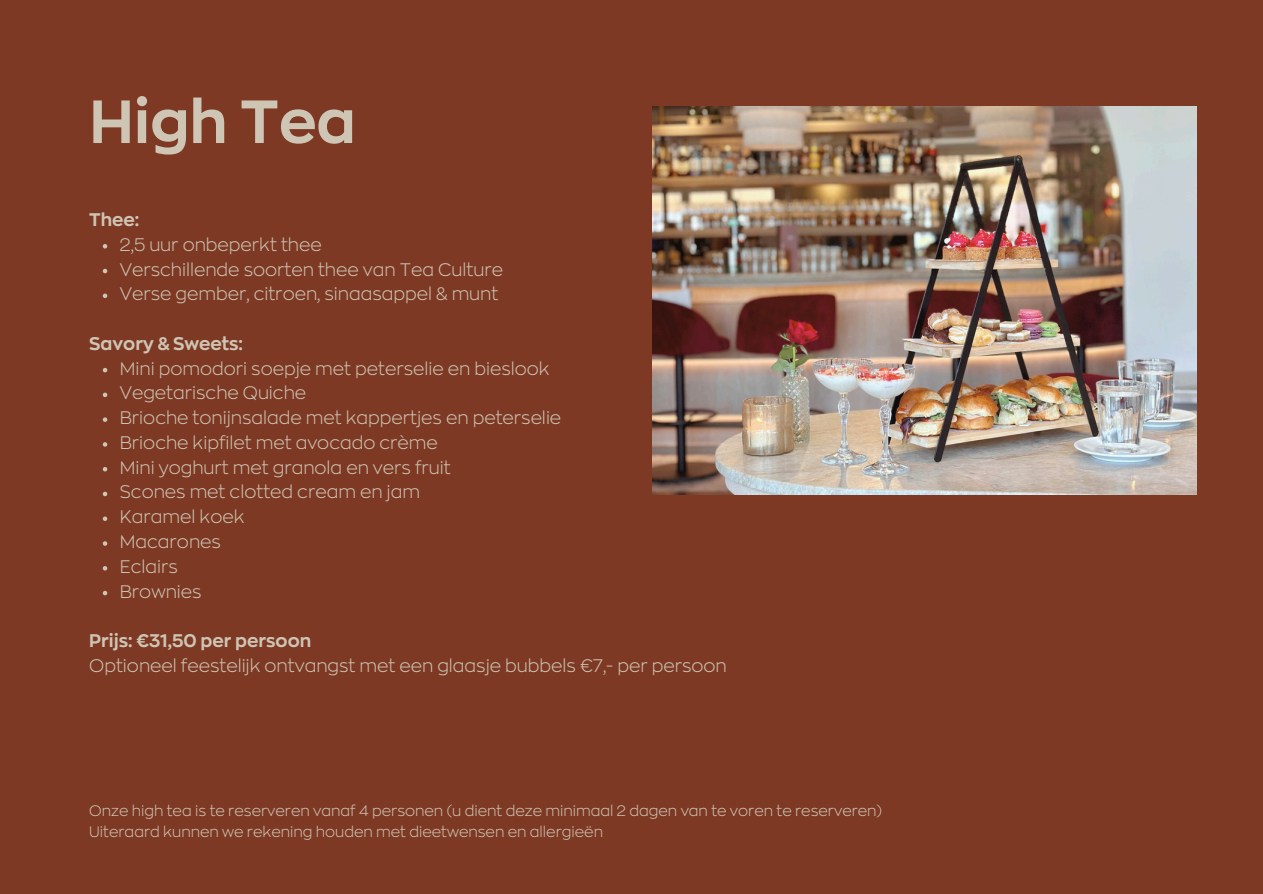
<style>
.page{position:relative;width:1263px;height:894px;background:#fff}
.page>*{position:absolute;margin:0;border:0;box-sizing:border-box;transform-origin:0 0}
.t1{font:700 60px "Zona Pro";color:#cfc5b4}
.t2{font:300 18px/24.8px "Zona Pro";color:#cfc5b4}
.t3{font:700 18px "Zona Pro";color:#cfc5b4}
.t4{font:300 15px "Zona Pro";color:#cfc5b4}
.s1{font-weight:700}
</style>
<div class="page">
<div style="left:0;top:0;width:1263px;height:893px;background:#7d3924"></div>
<svg style="left:103px;top:244px;width:4px;height:4px"></svg>
<svg style="left:103px;top:269px;width:4px;height:4px"></svg>
<svg style="left:103px;top:293px;width:4px;height:5px"></svg>
<svg style="left:103px;top:368px;width:4px;height:4px"></svg>
<svg style="left:103px;top:392px;width:4px;height:5px"></svg>
<svg style="left:103px;top:417px;width:4px;height:5px"></svg>
<svg style="left:103px;top:442px;width:4px;height:4px"></svg>
<svg style="left:103px;top:467px;width:4px;height:4px"></svg>
<svg style="left:103px;top:491px;width:4px;height:5px"></svg>
<svg style="left:103px;top:516px;width:4px;height:5px"></svg>
<svg style="left:103px;top:541px;width:4px;height:4px"></svg>
<svg style="left:103px;top:566px;width:4px;height:4px"></svg>
<svg style="left:103px;top:590px;width:4px;height:5px"></svg>
<img style="left:653px;top:106px;width:543px;height:388px">
<p class="t1" style="left:89px;top:93px;width:268px">High Tea</p>
<h1 class="t3" style="left:89px;top:211px;width:51px">Thee:</h1>
<p class="t2" style="left:120px;top:232px;width:203px">2,5 uur onbeperkt thee</p>
<h2 class="t2" style="left:120px;top:257px;width:385px">Verschillende soorten thee van Tea Culture</h2>
<p class="t2" style="left:120px;top:282px;width:380px">Verse gember, citroen, sinaasappel &amp; munt</p>
<p class="t3" style="left:89px;top:335px;width:155px">Savory &amp; Sweets:</p>
<p class="t2" style="left:120px;top:356px;width:431px">Mini pomodori soepje met peterselie en bieslook</p>
<h2 class="t2" style="left:120px;top:381px;width:188px">Vegetarische Quiche</h2>
<p class="t2" style="left:120px;top:406px;width:443px">Brioche tonijnsalade met kappertjes en peterselie</p>
<p class="t2" style="left:120px;top:430px;width:319px">Brioche kipfilet met avocado crème</p>
<p class="t2" style="left:120px;top:455px;width:332px">Mini yoghurt met granola en vers fruit</p>
<p class="t2" style="left:120px;top:480px;width:302px">Scones met clotted cream en jam</p>
<p class="t2" style="left:120px;top:505px;width:126px">Karamel koek</p>
<p class="t2" style="left:120px;top:529px;width:103px">Macarones</p>
<p class="t2" style="left:120px;top:554px;width:60px">Eclairs</p>
<p class="t2" style="left:120px;top:579px;width:83px">Brownies</p>
<p class="t2" style="left:89px;top:628px;width:639px"><span class="s1">Prijs: €31,50 per persoon<br></span>Optioneel feestelijk ontvangst met een glaasje bubbels €7,- per persoon</p>
<h3 class="t4" style="left:89px;top:803px;width:794px">Onze high tea is te reserveren vanaf 4 personen (u dient deze minimaal 2 dagen van te voren te reserveren)</h3>
<p class="t4" style="left:89px;top:823px;width:515px">Uiteraard kunnen we rekening houden met dieetwensen en allergieën</p>
</div>
